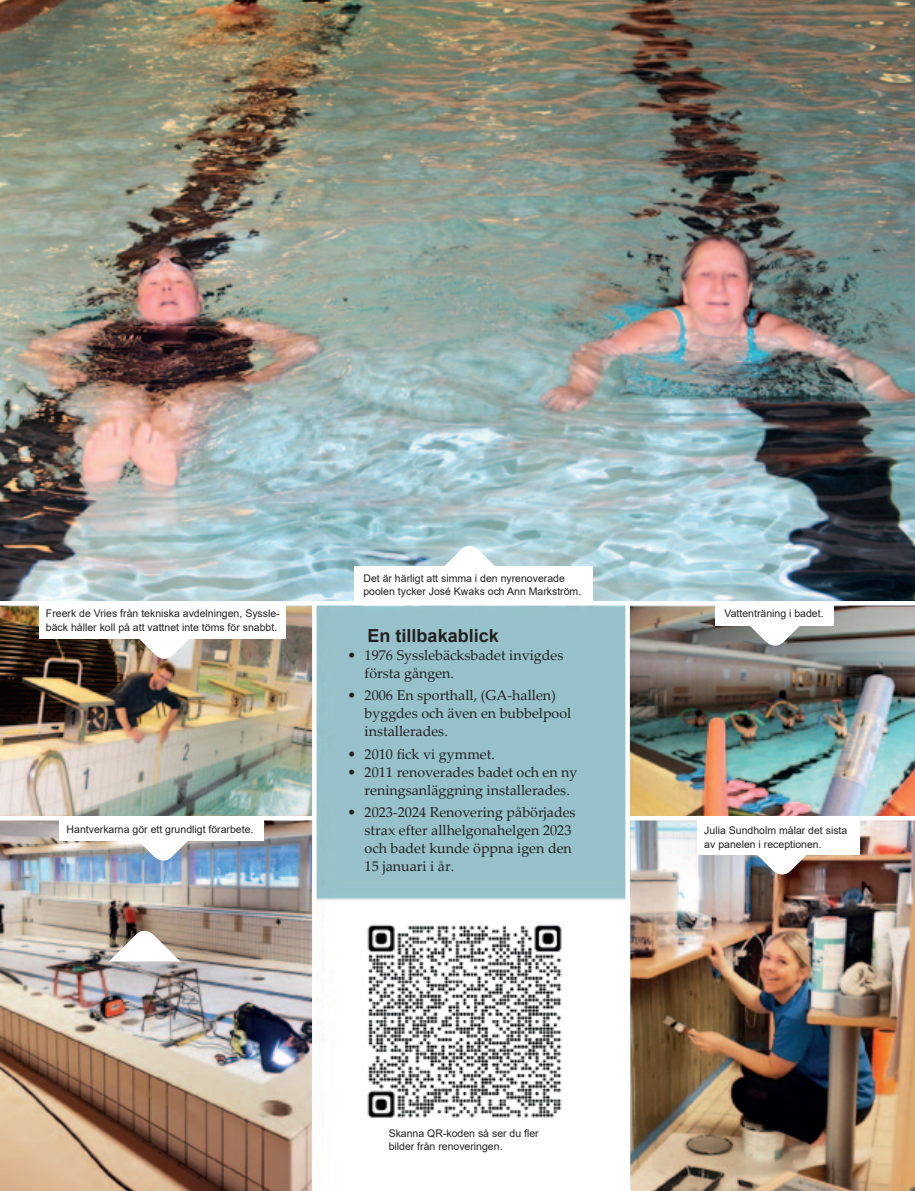
<style>
.page{position:relative;width:915px;height:1191px;background:#fff}
.page>*{position:absolute;margin:0;border:0;box-sizing:border-box;transform-origin:0 0}
.t1{font:700 18px "Arial";color:#231f20}
.t2{font:14.25px/18px "Palatino Linotype";color:#231f20}
.t3{font:10.5px/13.5px "Arial";color:#231f20}
</style>
<div class="page">
<img style="left:0;top:0;width:914px;height:1191px">
<img style="left:354px;top:911px;width:220px;height:219px">
<hr style="left:0;top:601px;width:914px;height:4px;background:#fff">
<hr style="left:0;top:816px;width:315px;height:4px;background:#fff">
<hr style="left:628px;top:816px;width:286px;height:4px;background:#fff">
<hr style="left:625px;top:604px;width:4px;height:587px;background:#fff">
<hr style="left:312px;top:604px;width:4px;height:587px;background:#fff">
<svg style="left:434px;top:541px;width:71px;height:25px"></svg>
<svg style="left:128px;top:639px;width:72px;height:25px"></svg>
<svg style="left:746px;top:854px;width:71px;height:25px"></svg>
<svg style="left:109px;top:925px;width:71px;height:36px"></svg>
<div style="left:354px;top:566px;width:238px;height:37px;background:#fff"></div>
<div style="left:39px;top:602px;width:246px;height:37px;background:#fff"></div>
<div style="left:696px;top:818px;width:163px;height:36px;background:#fff"></div>
<svg style="left:127px;top:840px;width:72px;height:25px"></svg>
<div style="left:59px;top:819px;width:204px;height:21px;background:#fff"></div>
<svg style="left:738px;top:625px;width:72px;height:25px"></svg>
<div style="left:714px;top:604px;width:118px;height:21px;background:#fff"></div>
<p class="t3" style="left:46px;top:606px;width:235px">Freerk de Vries från tekniska avdelningen, Syssle&shy;bäck håller koll på att vattnet inte töms för snabbt.</p>
<p class="t3" style="left:67px;top:822px;width:188px">Hantverkarna gör ett grundligt förarbete.</p>
<p class="t3" style="left:363px;top:571px;width:219px">Det är härligt att simma i den nyrenoverade poolen tycker José Kwaks och Ann Markström.</p>
<h1 class="t1" style="left:367px;top:623px;width:133px">En tillbakablick</h1>
<h2 class="t2" style="left:364px;top:645px;width:200px;text-indent:-17px">• 1976 Sysslebäcksbadet invigdes första gången.</h2>
<h2 class="t2" style="left:364px;top:686px;width:208px;text-indent:-17px">• 2006 En sporthall, (GA-hallen) byggdes och även en bubbelpool installerades.</h2>
<h2 class="t2" style="left:347px;top:744px;width:149px">• 2010 fick vi gymmet.</h2>
<h2 class="t2" style="left:364px;top:762px;width:214px;text-indent:-17px">• 2011 renoverades badet och en ny reningsanläggning installerades.</h2>
<h2 class="t2" style="left:364px;top:803px;width:212px;text-indent:-17px">• 2023-2024 Renovering påbörjades strax efter allhelgonahelgen 2023 och badet kunde öppna igen den<br>15 januari i år.</h2>
<p class="t3" style="left:388px;top:1126px;width:151px">Skanna QR-koden så ser du fler bilder från renoveringen.</p>
<p class="t3" style="left:724px;top:607px;width:101px">Vattenträning i badet.</p>
<p class="t3" style="left:704px;top:823px;width:144px">Julia Sundholm målar det sista av panelen i receptionen.</p>
</div>
